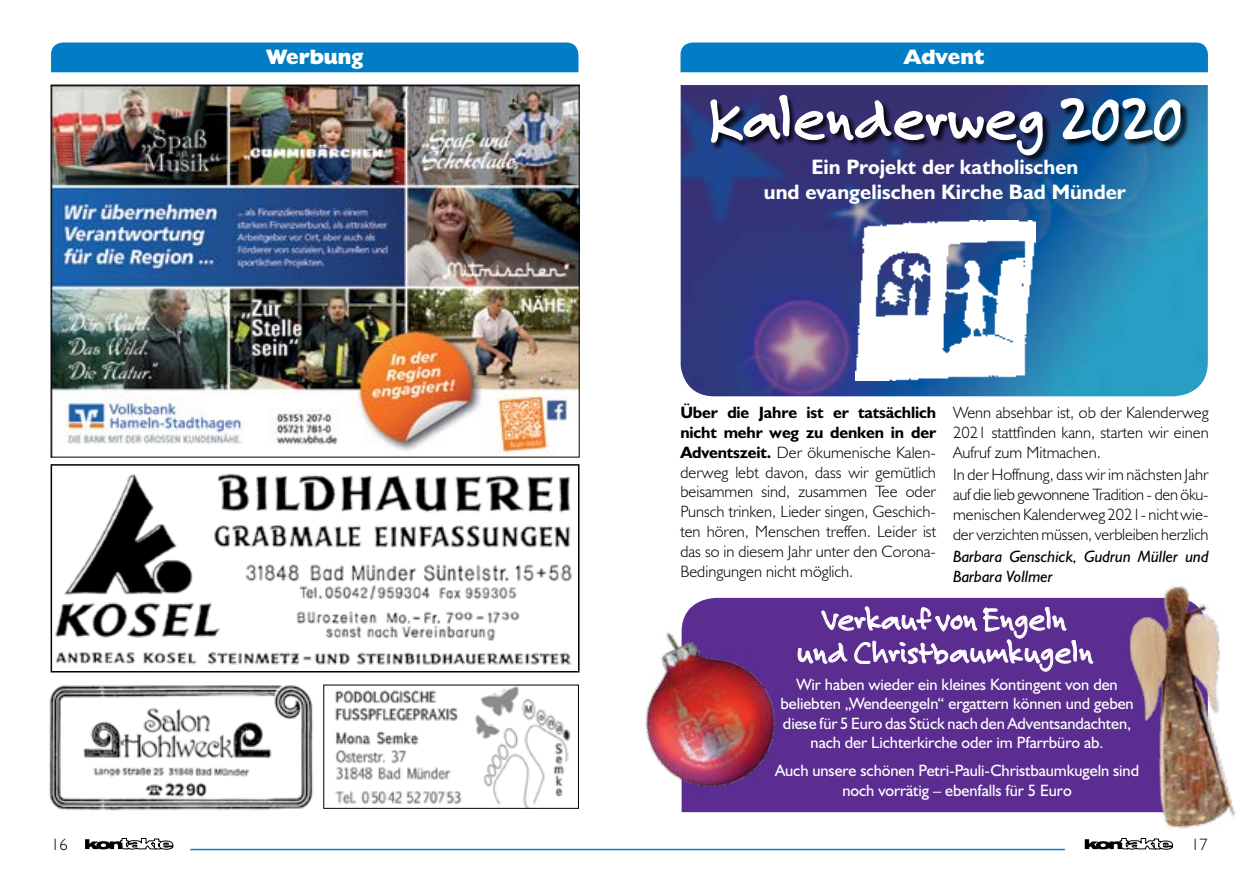
<style>
.page{position:relative;width:1259px;height:893px;background:#fff}
.page>*{position:absolute;margin:0;border:0;box-sizing:border-box;transform-origin:0 0}
.t1{font:63px "Felt Tip Roman";color:#fff}
.t2{font:33px/33px "Felt Tip Roman";color:#fff;text-align:center}
.t3{font:700 21px/25.2px "Humanist 521 BT";color:#fff;text-align:center}
.t4{font:800 21px "Humanist 521 BT";color:#fff}
.t5{font:300 16.5px/19.8px "Humanist 521 BT";color:#000;text-align:justify}
.t6{font:16.5px/19.5px "Humanist 521 BT";letter-spacing:-.005em;color:#fff;text-align:center}
.t7{font:italic 16.5px/19.8px "Humanist 521 BT";letter-spacing:-.005em;color:#000}
.s1{font-weight:700}
</style>
<div class="page">
<svg style="left:85px;top:838px;width:89px;height:12px"></svg>
<svg style="left:1084px;top:838px;width:89px;height:12px"></svg>
<hr style="left:190px;top:849px;width:874px;height:1px;background:#007dc5">
<div style="left:51px;top:43px;width:527px;height:29px;background:#007dc5"></div>
<div style="left:680px;top:43px;width:528px;height:29px;background:#007dc5"></div>
<img style="left:53px;top:87px;width:524px;height:367px">
<div style="left:51px;top:464px;width:528px;height:208px;border:2px solid #000"></div>
<img style="left:49px;top:685px;width:265px;height:126px">
<img style="left:55px;top:468px;width:522px;height:202px">
<img style="left:335px;top:687px;width:236px;height:119px">
<img style="left:680px;top:85px;width:527px;height:311px">
<img style="left:855px;top:220px;width:180px;height:161px">
<div style="left:711px;top:96px;width:477px;height:67px;background:#000;opacity:.85"></div>
<svg style="left:710px;top:94px;width:335px;height:114px;background:#3a3e78"></svg>
<img style="left:1058px;top:95px;width:123px;height:51px">
<div style="left:813px;top:598px;width:303px;height:214px;background:#5c2d91"></div>
<svg style="left:813px;top:605px;width:280px;height:93px;background:#6b419b"></svg>
<img style="left:645px;top:597px;width:168px;height:216px">
<img style="left:1116px;top:586px;width:120px;height:243px">
<p class="t4" style="left:267px;top:43px;width:98px">Werbung</p>
<p class="t4" style="left:904px;top:43px;width:82px">Advent</p>
<h1 class="t1" style="left:708px;top:80px;width:474px">Kalenderweg 2020</h1>
<p class="t3" style="left:764px;top:154px;width:363px">Ein Projekt der katholischen<br>und evangelischen Kirche Bad Münder</p>
<p class="t5" style="left:680px;top:402px;width:257px"><span class="s1">Über die Jahre ist er tatsächlich nicht mehr weg zu denken in der Adventszeit.</span> Der ökumenische Kalen&shy;derweg lebt davon, dass wir gemütlich beisammen sind, zusammen Tee oder Punsch trinken, Lieder singen, Geschich&shy;ten hören, Menschen treffen. Leider ist das so in diesem Jahr unter den Corona-Bedingungen nicht möglich.</p>
<p class="t5" style="left:953px;top:402px;width:257px">Wenn absehbar ist, ob der Kalenderweg 2021 stattfinden kann, starten wir einen Aufruf zum Mitmachen.</p>
<p class="t5" style="left:953px;top:464px;width:257px">In der Hoffnung, dass wir im nächsten Jahr auf die lieb gewonnene Tradition - den öku&shy;menischen Kalenderweg 2021- nicht wie&shy;der verzichten müssen, verbleiben herzlich</p>
<p class="t7" style="left:953px;top:546px;width:257px">Barbara Genschick, Gudrun Müller und<br>Barbara Vollmer</p>
<h2 class="t2" style="left:796px;top:602px;width:299px">Verkauf von Engeln und Christbaumkugeln</h2>
<p class="t6" style="left:780px;top:674px;width:355px">Wir haben wieder ein kleines Kontingent von den beliebten „Wendeengeln“ ergattern können und geben diese für 5 Euro das Stück nach den Adventsandachten, nach der Lichterkirche oder im Pfarrbüro ab.</p>
<p class="t6" style="left:775px;top:761px;width:365px">Auch unsere schönen Petri-Pauli-Christbaumkugeln sind noch vorrätig – ebenfalls für 5 Euro</p>
<p class="t5" style="left:51px;top:834px;width:18px">16</p>
<p class="t5" style="left:1191px;top:834px;width:18px">17</p>
</div>
